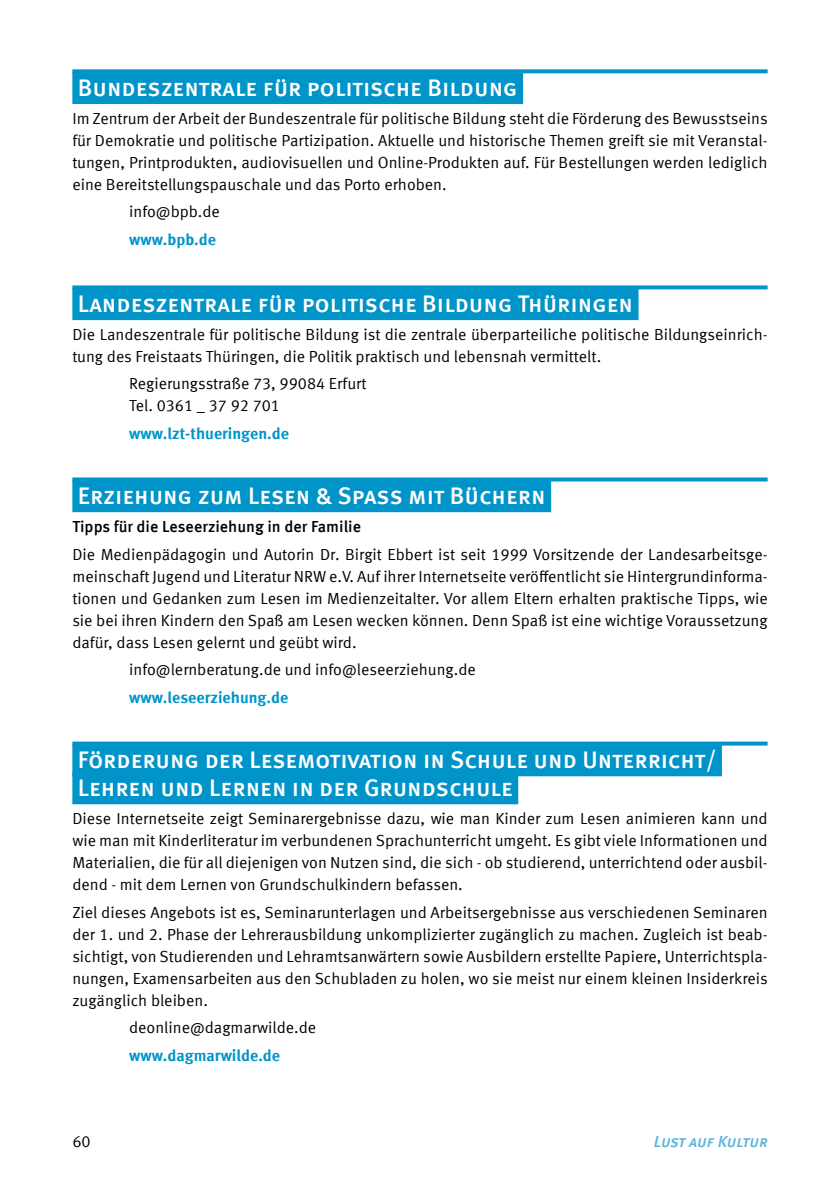
<style>
.page{position:relative;width:840px;height:1191px;background:#fff}
.page>*{position:absolute;margin:0;border:0;box-sizing:border-box;transform-origin:0 0}
.Überschrift_2{font:500 24px/28px "Meta Sc Offc Pro";color:#fff}
.Kontakt{font:16px/22px "Meta Offc Pro Norm";color:#000;text-align:justify}
.Kontakt-2{font:700 16px "Meta Offc Pro";color:#0094c9}
.SUB{font:500 16px "Meta Offc Pro";color:#000}
.t1{font:italic 500 16px "Meta Sc Offc Pro";letter-spacing:-.015em;color:#5bb4da}
</style>
<div class="page">
<svg style="left:72px;top:69px;width:695px;height:4px;background:#1a9ece"></svg>
<div style="left:72px;top:72px;width:451px;height:32px;background:#0094c9"></div>
<svg style="left:72px;top:285px;width:695px;height:4px;background:#22a2d0"></svg>
<div style="left:72px;top:288px;width:566px;height:32px;background:#0094c9"></div>
<svg style="left:72px;top:477px;width:695px;height:4px;background:#26a4d0"></svg>
<div style="left:72px;top:480px;width:478px;height:32px;background:#0094c9"></div>
<svg style="left:72px;top:741px;width:695px;height:4px;background:#32a8d3"></svg>
<div style="left:72px;top:744px;width:649px;height:32px;background:#0094c9"></div>
<div style="left:72px;top:772px;width:446px;height:32px;background:#0094c9"></div>
<p class="Überschrift_2" style="left:78px;top:72px;width:441px">Bundeszentrale für politische Bildung</p>
<p class="Kontakt" style="left:72px;top:106px;width:696px">Im Zentrum der Arbeit der Bundeszentrale für politische Bildung steht die Förderung des Bewusstseins für Demokratie und politische Partizipation. Aktuelle und historische Themen greift sie mit Veranstal&shy;tungen, Printprodukten, audiovisuellen und Online-Produkten auf. Für Bestellungen werden lediglich eine Bereitstellungspauschale und das Porto erhoben.</p>
<p class="Kontakt" style="left:129px;top:200px;width:92px">info@bpb.de</p>
<p class="Kontakt-2" style="left:129px;top:227px;width:88px">www.bpb.de</p>
<p class="Überschrift_2" style="left:78px;top:288px;width:556px">Landeszentrale für politische Bildung Thüringen</p>
<p class="Kontakt" style="left:72px;top:322px;width:696px">Die Landeszentrale für politische Bildung ist die zentrale überparteiliche politische Bildungseinrich&shy;tung des Freistaats Thüringen, die Politik praktisch und lebensnah vermittelt.</p>
<p class="Kontakt" style="left:129px;top:372px;width:239px">Regierungsstraße 73, 99084 Erfurt<br>Tel. 0361 _ 37 92 701</p>
<p class="Kontakt-2" style="left:129px;top:421px;width:161px">www.lzt-thueringen.de</p>
<p class="Überschrift_2" style="left:78px;top:480px;width:469px">Erziehung zum Lesen &amp; Spaß mit Büchern</p>
<p class="SUB" style="left:72px;top:514px;width:290px">Tipps für die Leseerziehung in der Familie</p>
<p class="Kontakt" style="left:72px;top:542px;width:696px">Die Medienpädagogin und Autorin Dr. Birgit Ebbert ist seit 1999 Vorsitzende der Landesarbeitsge&shy;meinschaft Jugend und Literatur NRW e.V. Auf ihrer Internetseite veröffentlicht sie Hintergrundinforma&shy;tionen und Gedanken zum Lesen im Medienzeitalter. Vor allem Eltern erhalten praktische Tipps, wie sie bei ihren Kindern den Spaß am Lesen wecken können. Denn Spaß ist eine wichtige Voraussetzung dafür, dass Lesen gelernt und geübt wird.</p>
<p class="Kontakt" style="left:129px;top:657px;width:348px">info@lernberatung.de und info@leseerziehung.de</p>
<p class="Kontakt-2" style="left:129px;top:685px;width:161px">www.leseerziehung.de</p>
<p class="Überschrift_2" style="left:78px;top:744px;width:640px">Förderung der Lesemotivation in Schule und Unterricht/<br>Lehren und Lernen in der Grundschule</p>
<p class="Kontakt" style="left:72px;top:806px;width:696px">Diese Internetseite zeigt Seminarergebnisse dazu, wie man Kinder zum Lesen animieren kann und wie man mit Kinderliteratur im verbundenen Sprachunterricht umgeht. Es gibt viele Informationen und Materialien, die für all diejenigen von Nutzen sind, die sich - ob studierend, unterrichtend oder ausbil&shy;dend - mit dem Lernen von Grundschulkindern befassen.</p>
<p class="Kontakt" style="left:72px;top:900px;width:696px">Ziel dieses Angebots ist es, Seminarunterlagen und Arbeitsergebnisse aus verschiedenen Seminaren der 1. und 2. Phase der Lehrerausbildung unkomplizierter zugänglich zu machen. Zugleich ist beab&shy;sichtigt, von Studierenden und Lehramtsanwärtern sowie Ausbildern erstellte Papiere, Unterrichtspla&shy;nungen, Examensarbeiten aus den Schubladen zu holen, wo sie meist nur einem kleinen Insiderkreis zugänglich bleiben.</p>
<p class="Kontakt" style="left:129px;top:1015px;width:188px">deonline@dagmarwilde.de</p>
<p class="Kontakt-2" style="left:129px;top:1043px;width:152px">www.dagmarwilde.de</p>
<p class="Kontakt" style="left:72px;top:1129px;width:20px">60</p>
<p class="t1" style="left:653px;top:1129px;width:115px">Lust auf Kultur</p>
</div>
